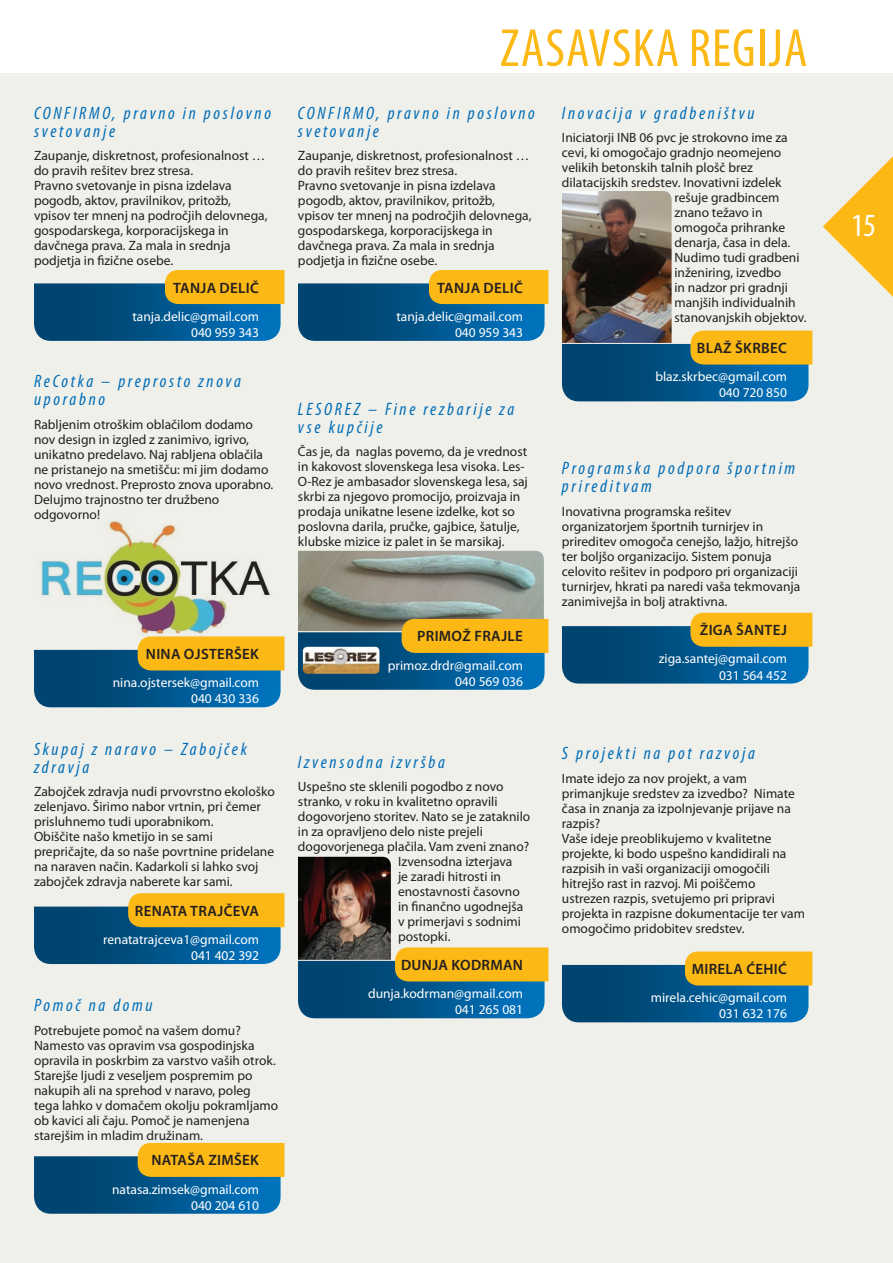
<style>
.page{position:relative;width:893px;height:1263px;background:#fff}
.page>*{position:absolute;margin:0;border:0;box-sizing:border-box;transform-origin:0 0}
.t1{font:condensed 54px "Myriad Pro";letter-spacing:.02em;color:#fcb814}
.t2{font:condensed 32.4px "Myriad Pro";color:#fff}
.t3{font:italic condensed 18px/18px "Myriad Pro";letter-spacing:.15em;color:#006db7}
.t4{font:600 15px "Myriad Pro";letter-spacing:.02em;color:#231f20}
.t5{font:13.5px/15px "Myriad Pro";color:#231f20}
.t6{font:13.5px "Myriad Pro";color:#fff}
</style>
<div class="page">
<div style="left:0;top:73px;width:893px;height:1190px;background:#f0f0eb"></div>
<svg style="left:823px;top:156px;width:70px;height:141px"></svg>
<svg style="left:34px;top:270px;width:250px;height:71px;background:#547c7a"></svg>
<svg style="left:298px;top:270px;width:250px;height:71px;background:#547c7a"></svg>
<svg style="left:34px;top:636px;width:250px;height:71px;background:#4f7772"></svg>
<svg style="left:34px;top:1143px;width:250px;height:71px;background:#5c7e72"></svg>
<img style="left:34px;top:521px;width:246px;height:121px">
<img style="left:298px;top:551px;width:246px;height:68px">
<svg style="left:298px;top:619px;width:250px;height:71px;background:#69806b"></svg>
<svg style="left:298px;top:947px;width:250px;height:71px;background:#557768"></svg>
<svg style="left:562px;top:331px;width:250px;height:70px;background:#477270"></svg>
<svg style="left:562px;top:613px;width:250px;height:71px;background:#547c7a"></svg>
<svg style="left:34px;top:893px;width:250px;height:71px;background:#5f7f6f"></svg>
<svg style="left:562px;top:951px;width:250px;height:71px;background:#577d78"></svg>
<img style="left:298px;top:857px;width:93px;height:103px">
<img style="left:562px;top:191px;width:110px;height:152px">
<p class="t1" style="left:500px;top:19px;width:309px">ZASAVSKA REGIJA</p>
<p class="t3" style="left:34px;top:104px;width:238px">CONFIRMO, pravno in poslovno svetovanje</p>
<p class="t5" style="left:34px;top:148px;width:233px">Zaupanje, diskretnost, profesionalnost … do pravih rešitev brez stresa.</p>
<p class="t5" style="left:34px;top:178px;width:235px">Pravno svetovanje in pisna izdelava pogodb, aktov, pravilnikov, pritožb, vpisov ter mnenj na področjih delovnega, gospodarskega, korporacijskega in davčnega prava. Za mala in srednja podjetja in fizične osebe.</p>
<p class="t3" style="left:298px;top:104px;width:238px">CONFIRMO, pravno in poslovno svetovanje</p>
<p class="t5" style="left:298px;top:148px;width:233px">Zaupanje, diskretnost, profesionalnost … do pravih rešitev brez stresa.</p>
<p class="t5" style="left:298px;top:178px;width:235px">Pravno svetovanje in pisna izdelava pogodb, aktov, pravilnikov, pritožb, vpisov ter mnenj na področjih delovnega, gospodarskega, korporacijskega in davčnega prava. Za mala in srednja podjetja in fizične osebe.</p>
<p class="t4" style="left:173px;top:279px;width:87px">TANJA DELIČ</p>
<p class="t4" style="left:437px;top:279px;width:87px">TANJA DELIČ</p>
<p class="t6" style="left:132px;top:309px;width:128px">tanja.delic@gmail.com</p>
<p class="t6" style="left:191px;top:325px;width:70px">040 959 343</p>
<p class="t3" style="left:34px;top:373px;width:208px">ReCotka – preprosto znova uporabno</p>
<p class="t5" style="left:34px;top:417px;width:241px">Rabljenim otroškim oblačilom dodamo nov design in izgled z zanimivo, igrivo, unikatno predelavo. Naj rabljena oblačila ne pristanejo na smetišču: mi jim dodamo novo vrednost. Preprosto znova uporabno.</p>
<p class="t5" style="left:34px;top:492px;width:187px">Delujmo trajnostno ter družbeno odgovorno!</p>
<p class="t6" style="left:396px;top:309px;width:128px">tanja.delic@gmail.com</p>
<p class="t6" style="left:455px;top:325px;width:70px">040 959 343</p>
<p class="t3" style="left:298px;top:400px;width:218px">LESOREZ – Fine rezbarije za vse kupčije</p>
<p class="t5" style="left:298px;top:445px;width:231px">Čas je, da naglas povemo, da je vrednost in kakovost slovenskega lesa visoka. Les-O-Rez je ambasador slovenskega lesa, saj skrbi za njegovo promocijo, proizvaja in prodaja unikatne lesene izdelke, kot so poslovna darila, pručke, gajbice, šatulje, klubske mizice iz palet in še marsikaj.</p>
<p class="t4" style="left:146px;top:646px;width:115px">NINA OJSTERŠEK</p>
<p class="t6" style="left:113px;top:675px;width:148px">nina.ojstersek@gmail.com</p>
<p class="t6" style="left:191px;top:691px;width:70px">040 430 336</p>
<p class="t3" style="left:34px;top:740px;width:214px">Skupaj z naravo – Zabojček zdravja</p>
<p class="t5" style="left:34px;top:784px;width:242px">Zabojček zdravja nudi prvovrstno ekološko zelenjavo. Širimo nabor vrtnin, pri čemer prisluhnemo tudi uporabnikom.</p>
<p class="t5" style="left:34px;top:829px;width:242px">Obiščite našo kmetijo in se sami prepričajte, da so naše povrtnine pridelane na naraven način. Kadarkoli si lahko svoj zabojček zdravja naberete kar sami.</p>
<p class="t4" style="left:135px;top:902px;width:126px">RENATA TRAJČEVA</p>
<p class="t6" style="left:103px;top:932px;width:157px">renatatrajceva1@gmail.com</p>
<p class="t6" style="left:191px;top:948px;width:70px">041 402 392</p>
<p class="t3" style="left:34px;top:997px;width:120px">Pomoč na domu</p>
<p class="t5" style="left:34px;top:1023px;width:246px">Potrebujete pomoč na vašem domu?<br>Namesto vas opravim vsa gospodinjska opravila in poskrbim za varstvo vaših otrok.<br>Starejše ljudi z veseljem pospremim po nakupih ali na sprehod v naravo, poleg tega lahko v domačem okolju pokramljamo ob kavici ali čaju. Pomoč je namenjena starejšim in mladim družinam.</p>
<p class="t4" style="left:151px;top:1152px;width:109px">NATAŠA ZIMŠEK</p>
<p class="t6" style="left:112px;top:1182px;width:149px">natasa.zimsek@gmail.com</p>
<p class="t6" style="left:191px;top:1198px;width:70px">040 204 610</p>
<p class="t4" style="left:417px;top:628px;width:107px">PRIMOŽ FRAJLE</p>
<p class="t6" style="left:388px;top:658px;width:137px">primoz.drdr@gmail.com</p>
<p class="t6" style="left:455px;top:674px;width:70px">040 569 036</p>
<p class="t3" style="left:298px;top:753px;width:149px">Izvensodna izvršba</p>
<p class="t5" style="left:298px;top:779px;width:234px">Uspešno ste sklenili pogodbo z novo stranko, v roku in kvalitetno opravili dogovorjeno storitev. Nato se je zataknilo in za opravljeno delo niste prejeli dogovorjenega plačila. Vam zveni znano?</p>
<p class="t5" style="left:398px;top:854px;width:127px">Izvensodna izterjava je zaradi hitrosti in enostavnosti časovno in finančno ugodnejša v primerjavi s sodnimi postopki.</p>
<p class="t4" style="left:401px;top:957px;width:123px">DUNJA KODRMAN</p>
<p class="t6" style="left:368px;top:986px;width:157px">dunja.kodrman@gmail.com</p>
<p class="t6" style="left:455px;top:1002px;width:70px">041 265 081</p>
<p class="t3" style="left:562px;top:104px;width:194px">Inovacija v gradbeništvu</p>
<p class="t5" style="left:562px;top:130px;width:227px">Iniciatorji INB 06 pvc je strokovno ime za</p>
<p class="t5" style="left:562px;top:145px;width:221px">cevi, ki omogočajo gradnjo neomejeno</p>
<p class="t5" style="left:562px;top:160px;width:192px">velikih betonskih talnih plošč brez</p>
<p class="t5" style="left:562px;top:175px;width:221px">dilatacijskih sredstev. Inovativni izdelek</p>
<p class="t5" style="left:674px;top:190px;width:106px">rešuje gradbincem</p>
<p class="t5" style="left:674px;top:205px;width:90px">znano težavo in</p>
<p class="t5" style="left:674px;top:220px;width:112px">omogoča prihranke</p>
<p class="t5" style="left:674px;top:235px;width:117px">denarja, časa in dela.</p>
<p class="t5" style="left:674px;top:250px;width:134px">Nudimo tudi gradbeni inženiring, izvedbo<br>in nadzor pri gradnji manjših individualnih stanovanjskih objektov.</p>
<p class="t4" style="left:697px;top:340px;width:92px">BLAŽ ŠKRBEC</p>
<p class="t6" style="left:655px;top:369px;width:133px">blaz.skrbec@gmail.com</p>
<p class="t6" style="left:719px;top:385px;width:70px">040 720 850</p>
<p class="t3" style="left:562px;top:460px;width:235px">Programska podpora športnim prireditvam</p>
<p class="t5" style="left:562px;top:504px;width:240px">Inovativna programska rešitev organizatorjem športnih turnirjev in prireditev omogoča cenejšo, lažjo, hitrejšo ter boljšo organizacijo. Sistem ponuja celovito rešitev in podporo pri organizaciji turnirjev, hkrati pa naredi vaša tekmovanja zanimivejša in bolj atraktivna.</p>
<p class="t4" style="left:700px;top:622px;width:89px">ŽIGA ŠANTEJ</p>
<p class="t6" style="left:659px;top:651px;width:130px">ziga.santej@gmail.com</p>
<p class="t6" style="left:719px;top:668px;width:70px">031 564 452</p>
<p class="t3" style="left:562px;top:745px;width:194px">S projekti na pot razvoja</p>
<p class="t5" style="left:562px;top:771px;width:234px">Imate idejo za nov projekt, a vam primanjkuje sredstev za izvedbo? Nimate časa in znanja za izpolnjevanje prijave na razpis?</p>
<p class="t5" style="left:562px;top:831px;width:245px">Vaše ideje preoblikujemo v kvalitetne projekte, ki bodo uspešno kandidirali na razpisih in vaši organizaciji omogočili hitrejšo rast in razvoj. Mi poiščemo ustrezen razpis, svetujemo pri pripravi projekta in razpisne dokumentacije ter vam omogočimo pridobitev sredstev.</p>
<p class="t4" style="left:692px;top:961px;width:97px">MIRELA ĆEHIĆ</p>
<p class="t6" style="left:651px;top:990px;width:138px">mirela.cehic@gmail.com</p>
<p class="t6" style="left:719px;top:1006px;width:70px">031 632 176</p>
<p class="t2" style="left:851px;top:208px;width:26px">15</p>
</div>
